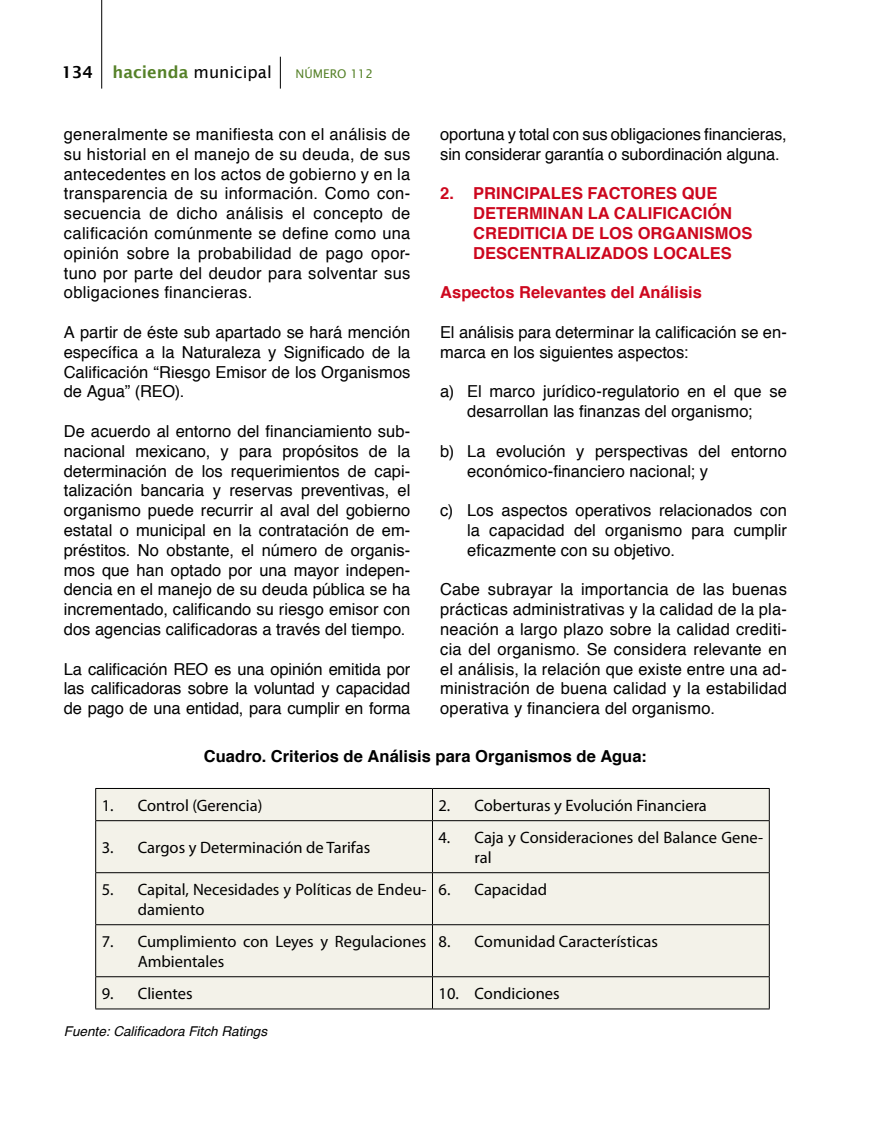
<style>
.page{position:relative;width:872px;height:1127px;background:#fff}
.page>*{position:absolute;margin:0;border:0;box-sizing:border-box;transform-origin:0 0}
.t1{font:16.5px/19.8px "Helvetica";color:#000;text-align:justify}
.t2{font:16.5px/19.8px "Myriad Pro";color:#000}
.t3{font:700 16.5px "Helvetica";color:#cd071e}
.t4{font:700 16.5px "Helvetica";color:#000}
.t5{font:16.5px "Lucida Sans";color:#000}
.t6{font:italic 13.5px "Helvetica";color:#000}
.t7{font:12px "Lucida Sans";color:#558128}
.s1{font-weight:600}
.s2{font-weight:600;color:#558128}
</style>
<div class="page">
<hr style="left:101px;top:0;width:1px;height:89px;background:#000">
<hr style="left:280px;top:57px;width:1px;height:32px;background:#000">
<div style="left:96px;top:789px;width:673px;height:219px;background:#f3f2e9"></div>
<hr style="left:95px;top:788px;width:337px;height:1px;background:#000">
<hr style="left:95px;top:789px;width:1px;height:31px;background:#000">
<hr style="left:432px;top:788px;width:337px;height:1px;background:#000">
<hr style="left:432px;top:789px;width:1px;height:31px;background:#000">
<hr style="left:769px;top:789px;width:1px;height:31px;background:#000">
<hr style="left:95px;top:820px;width:337px;height:1px;background:#000">
<hr style="left:95px;top:821px;width:1px;height:51px;background:#000">
<hr style="left:432px;top:820px;width:337px;height:1px;background:#000">
<hr style="left:432px;top:821px;width:1px;height:51px;background:#000">
<hr style="left:769px;top:821px;width:1px;height:51px;background:#000">
<hr style="left:95px;top:872px;width:337px;height:1px;background:#000">
<hr style="left:95px;top:873px;width:1px;height:51px;background:#000">
<hr style="left:432px;top:872px;width:337px;height:1px;background:#000">
<hr style="left:432px;top:873px;width:1px;height:51px;background:#000">
<hr style="left:769px;top:873px;width:1px;height:51px;background:#000">
<hr style="left:95px;top:924px;width:337px;height:1px;background:#000">
<hr style="left:95px;top:925px;width:1px;height:51px;background:#000">
<hr style="left:432px;top:924px;width:337px;height:1px;background:#000">
<hr style="left:432px;top:925px;width:1px;height:51px;background:#000">
<hr style="left:769px;top:925px;width:1px;height:51px;background:#000">
<hr style="left:95px;top:976px;width:337px;height:1px;background:#000">
<hr style="left:95px;top:977px;width:1px;height:31px;background:#000">
<hr style="left:432px;top:976px;width:337px;height:1px;background:#000">
<hr style="left:432px;top:977px;width:1px;height:31px;background:#000">
<hr style="left:769px;top:977px;width:1px;height:31px;background:#000">
<hr style="left:95px;top:1008px;width:337px;height:1px;background:#000">
<hr style="left:432px;top:1008px;width:337px;height:1px;background:#000">
<p class="t5" style="left:61px;top:62px;width:212px"><span class="s1">134</span> <span class="s2">hacienda</span> municipal</p>
<p class="t7" style="left:296px;top:67px;width:79px">NÚMERO 112</p>
<p class="t1" style="left:64px;top:125px;width:348px">generalmente se manifiesta con el análisis de su historial en el manejo de su deuda, de sus antecedentes en los actos de gobierno y en la transparencia de su información. Como con&shy;secuencia de dicho análisis el concepto de calificación comúnmente se define como una opinión sobre la probabilidad de pago opor&shy;tuno por parte del deudor para solventar sus obligaciones financieras.</p>
<p class="t1" style="left:64px;top:323px;width:348px">A partir de éste sub apartado se hará mención específica a la Naturaleza y Significado de la Calificación “Riesgo Emisor de los Organismos de Agua” (REO).</p>
<p class="t1" style="left:64px;top:422px;width:348px">De acuerdo al entorno del financiamiento sub&shy;nacional mexicano, y para propósitos de la determinación de los requerimientos de capi&shy;talización bancaria y reservas preventivas, el organismo puede recurrir al aval del gobierno estatal o municipal en la contratación de em&shy;préstitos. No obstante, el número de organis&shy;mos que han optado por una mayor indepen&shy;dencia en el manejo de su deuda pública se ha incrementado, calificando su riesgo emisor con dos agencias calificadoras a través del tiempo.</p>
<p class="t1" style="left:64px;top:659px;width:348px">La calificación REO es una opinión emitida por las calificadoras sobre la voluntad y capacidad de pago de una entidad, para cumplir en forma</p>
<p class="t1" style="left:440px;top:125px;width:348px">oportuna y total con sus obligaciones financieras, sin considerar garantía o subordinación alguna.</p>
<p class="t3" style="left:440px;top:180px;width:55px">2. PRINCIPALES</p>
<p class="t3" style="left:587px;top:180px;width:12px">FACTORES</p>
<p class="t3" style="left:682px;top:180px;width:13px">QUE</p>
<p class="t3" style="left:473px;top:200px;width:12px">DETERMINAN</p>
<p class="t3" style="left:588px;top:200px;width:37px">LA CALIFICACIÓN</p>
<p class="t3" style="left:473px;top:220px;width:11px">CREDITICIA</p>
<p class="t3" style="left:571px;top:220px;width:40px">DE LOS</p>
<p class="t3" style="left:638px;top:220px;width:13px">ORGANISMOS</p>
<p class="t3" style="left:473px;top:240px;width:12px">DESCENTRALI</p>
<p class="t3" style="left:590px;top:240px;width:23px">ZADOS</p>
<p class="t3" style="left:653px;top:240px;width:13px">LOCALES</p>
<p class="t3" style="left:440px;top:279px;width:263px">ASPECTOS RELEVANTES DEL ANÁLISIS</p>
<p class="t1" style="left:440px;top:323px;width:348px">El análisis para determinar la calificación se en&shy;marca en los siguientes aspectos:</p>
<p class="t1" style="left:440px;top:382px;width:348px;text-align:center">a) El marco jurídico-regulatorio en el que se desarrollan las finanzas del organismo;</p>
<p class="t1" style="left:467px;top:442px;width:321px;text-indent:-27px">b) La evolución y perspectivas del entorno económico-financiero nacional; y</p>
<p class="t1" style="left:467px;top:501px;width:321px;text-indent:-27px">c) Los aspectos operativos relacionados con la capacidad del organismo para cumplir eficazmente con su objetivo.</p>
<p class="t1" style="left:440px;top:580px;width:348px">Cabe subrayar la importancia de las buenas prácticas administrativas y la calidad de la pla&shy;neación a largo plazo sobre la calidad crediti&shy;cia del organismo. Se considera relevante en el análisis, la relación que existe entre una ad&shy;ministración de buena calidad y la estabilidad operativa y financiera del organismo.</p>
<p class="t4" style="left:204px;top:743px;width:444px">CUADRO. CRITERIOS DE ANÁLISIS PARA ORGANISMOS DE AGUA:</p>
<p class="t2" style="left:102px;top:795px;width:162px">1. Control (Gerencia)</p>
<p class="t2" style="left:438px;top:795px;width:270px">2. Coberturas y Evolución Financiera</p>
<p class="t2" style="left:102px;top:837px;width:270px">3. Cargos y Determinación de Tarifas</p>
<p class="t2" style="left:474px;top:827px;width:290px;text-indent:-36px">4. Caja y Consideraciones del Balance Gene&shy;ral</p>
<p class="t2" style="left:138px;top:879px;width:290px;text-indent:-36px">5. Capital, Necesidades y Políticas de Endeu&shy;damiento</p>
<p class="t2" style="left:438px;top:879px;width:110px">6. Capacidad</p>
<p class="t2" style="left:138px;top:931px;width:290px;text-indent:-36px">7. Cumplimiento con Leyes y Regulaciones<br>Ambientales</p>
<p class="t2" style="left:438px;top:931px;width:221px">8. Comunidad Características</p>
<p class="t2" style="left:102px;top:983px;width:92px">9. Clientes</p>
<p class="t2" style="left:438px;top:983px;width:123px">10. Condiciones</p>
<p class="t6" style="left:64px;top:1020px;width:205px">Fuente: Calificadora Fitch Ratings</p>
</div>
